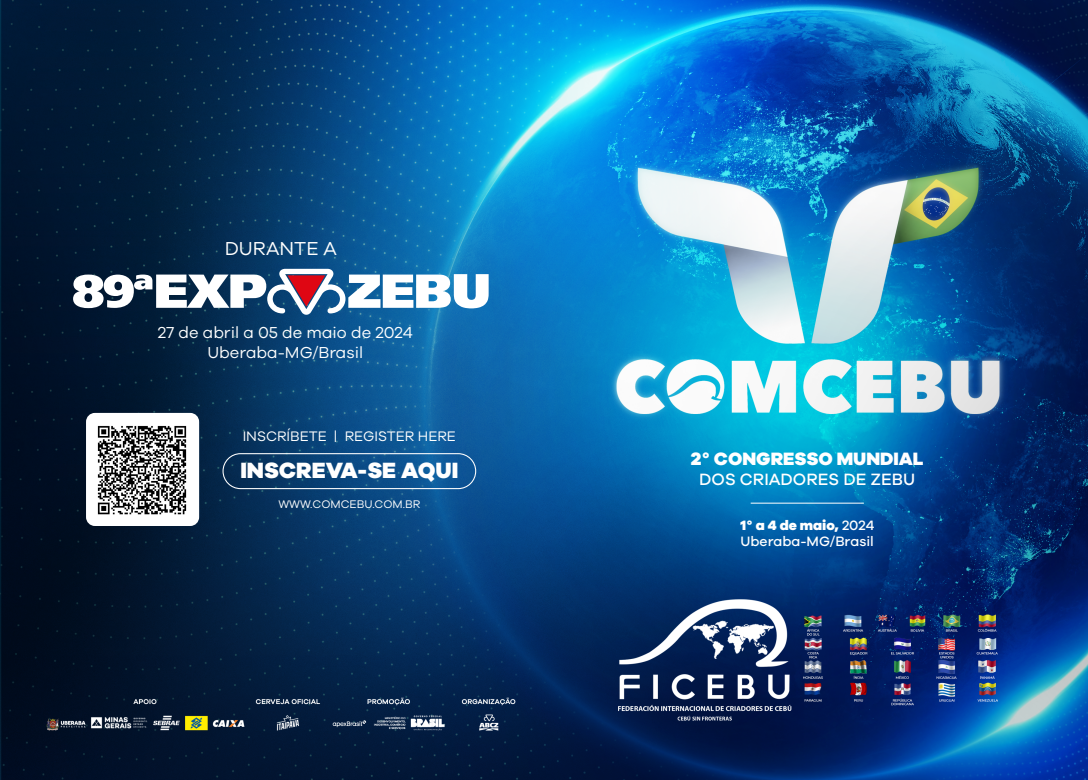
<style>
.page{position:relative;width:1088px;height:780px;background:#fff}
.page>*{position:absolute;margin:0;border:0;box-sizing:border-box;transform-origin:0 0}
.t1{font:800 22.75px "Galano Grotesque";color:#fff}
.t2{font:19.38px "Galano Grotesque";color:#fff}
.t3{font:800 18.38px "Galano Grotesque";color:#fff}
.t4{font:500 16.88px "Galano Grotesque";color:#fff}
.t5{font:16.38px/19.6px "Galano Grotesque";color:#fff;text-align:center}
.t6{font:14.25px "Galano Grotesque";color:#fff}
.t7{font:500 14px/16.8px "Galano Grotesque";color:#fff}
.t8{font:11.38px "Galano Grotesque";color:#fff}
.s1{font-weight:800}
</style>
<div class="page">
<img style="left:0;top:0;width:1088px;height:779px">
<hr style="left:751px;top:502px;width:113px;height:1px;background:#fff">
<img style="left:86px;top:413px;width:113px;height:113px">
<svg style="left:73px;top:268px;width:416px;height:47px"></svg>
<div style="left:222px;top:453px;width:254px;height:36px;border:1px solid #fff;border-radius:17px"></div>
<p class="t2" style="left:225px;top:237px;width:114px">DURANTE A</p>
<p class="t5" style="left:158px;top:322px;width:257px">27 de abril a 05 de maio de 2024<br>Uberaba-MG/Brasil</p>
<p class="t6" style="left:243px;top:428px;width:215px">INSCRÍBETE | REGISTER HERE</p>
<h1 class="t1" style="left:240px;top:456px;width:220px">INSCREVA-SE AQUI</h1>
<p class="t8" style="left:278px;top:497px;width:143px">WWW.COMCEBU.COM.BR</p>
<p class="t3" style="left:691px;top:446px;width:234px">2° CONGRESSO MUNDIAL</p>
<p class="t4" style="left:699px;top:469px;width:217px">DOS CRIADORES DE ZEBU</p>
<p class="t7" style="left:740px;top:516px;width:135px"><span class="s1">1° a 4 de maio,</span> 2024<br>Uberaba-MG/Brasil</p>
</div>
